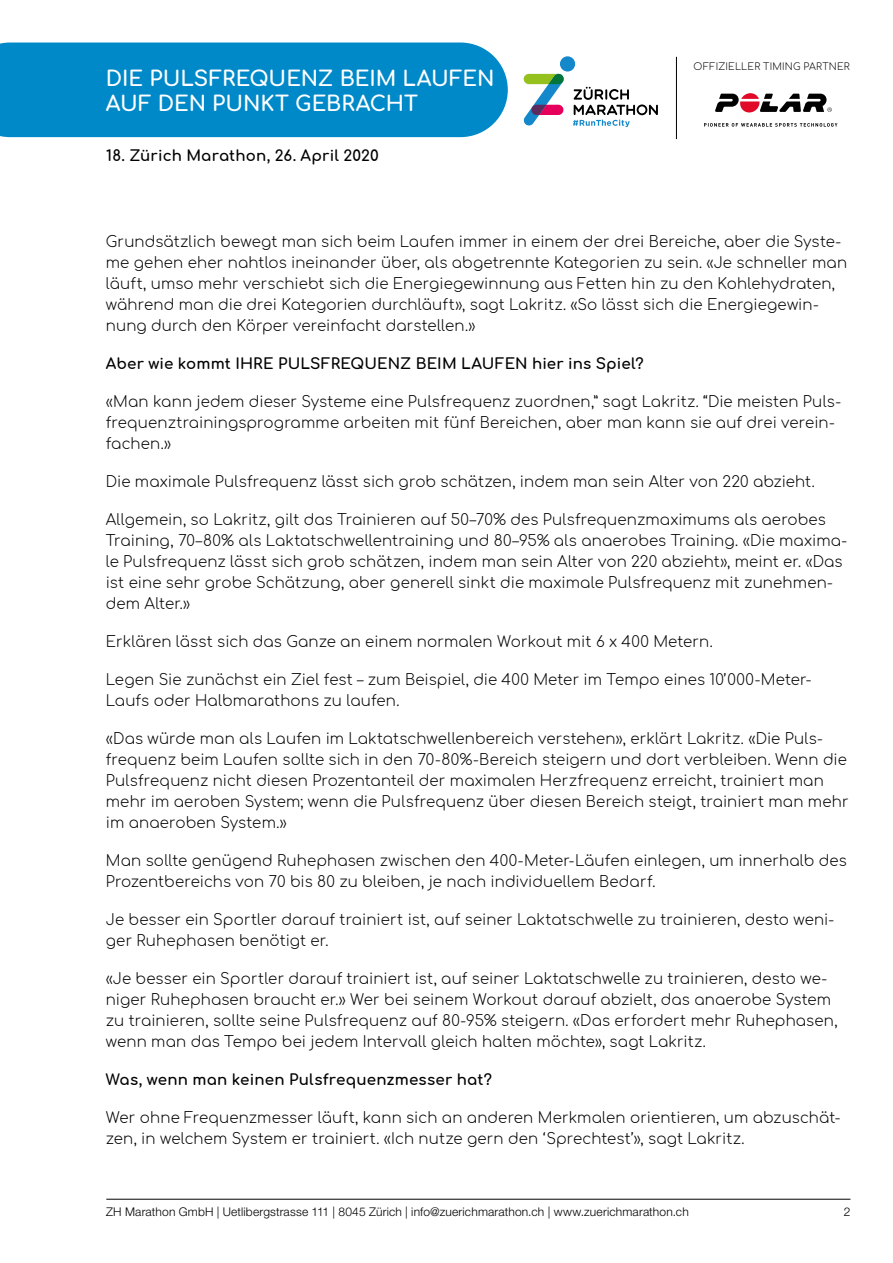
<style>
.page{position:relative;width:893px;height:1263px;background:#fff}
.page>*{position:absolute;margin:0;border:0;box-sizing:border-box;transform-origin:0 0}
.t1{font:700 21px/25.2px "Comfortaa";color:#fff}
.t2{font:300 15px/21px "Comfortaa";letter-spacing:.01em;color:#000}
.t3{font:700 15px "Comfortaa";letter-spacing:.01em;color:#000}
.t4{font:300 12px "Helvetica Neue LT Std";letter-spacing:.015em;color:#000}
.t5{font:300 9.6px "Comfortaa";letter-spacing:.025em;color:#000}
</style>
<div class="page">
<svg style="left:715px;top:93px;width:117px;height:20px"></svg>
<svg style="left:704px;top:123px;width:133px;height:4px"></svg>
<hr style="left:106px;top:1199px;width:744px;height:1px;background:#000">
<hr style="left:676px;top:57px;width:1px;height:82px;background:#000">
<svg style="left:524px;top:74px;width:40px;height:52px"></svg>
<div style="left:560px;top:56px;width:15px;height:16px;background:#1488ca;border-radius:50%"></div>
<svg style="left:573px;top:87px;width:85px;height:40px"></svg>
<div style="left:0;top:43px;width:508px;height:94px;background:#0089c9"></div>
<h1 class="t1" style="left:106px;top:63px;width:390px">DIE PULSFREQUENZ BEIM LAUFEN<br>AUF DEN PUNKT GEBRACHT</h1>
<p class="t3" style="left:106px;top:142px;width:274px">18. Zürich Marathon, 26. April 2020</p>
<p class="t5" style="left:694px;top:58px;width:158px">OFFIZIELLER TIMING PARTNER</p>
<p class="t2" style="left:106px;top:229px;width:743px">Grundsätzlich bewegt man sich beim Laufen immer in einem der drei Bereiche, aber die Syste&shy;me gehen eher nahtlos ineinander über, als abgetrennte Kategorien zu sein. «Je schneller man läuft, umso mehr verschiebt sich die Energiegewinnung aus Fetten hin zu den Kohlehydraten, während man die drei Kategorien durchläuft», sagt Lakritz. «So lässt sich die Energiegewin&shy;nung durch den Körper vereinfacht darstellen.»</p>
<p class="t3" style="left:106px;top:350px;width:539px">Aber wie kommt IHRE PULSFREQUENZ BEIM LAUFEN hier ins Spiel?</p>
<p class="t2" style="left:106px;top:389px;width:737px">«Man kann jedem dieser Systeme eine Pulsfrequenz zuordnen,” sagt Lakritz. “Die meisten Puls&shy;frequenztrainingsprogramme arbeiten mit fünf Bereichen, aber man kann sie auf drei verein&shy;fachen.»</p>
<p class="t2" style="left:106px;top:469px;width:710px">Die maximale Pulsfrequenz lässt sich grob schätzen, indem man sein Alter von 220 abzieht.</p>
<p class="t2" style="left:106px;top:507px;width:743px">Allgemein, so Lakritz, gilt das Trainieren auf 50–70% des Pulsfrequenzmaximums als aerobes Training, 70–80% als Laktatschwellentraining und 80–95% als anaerobes Training. «Die maxima&shy;le Pulsfrequenz lässt sich grob schätzen, indem man sein Alter von 220 abzieht», meint er. «Das ist eine sehr grobe Schätzung, aber generell sinkt die maximale Pulsfrequenz mit zunehmen&shy;dem Alter.»</p>
<p class="t2" style="left:106px;top:629px;width:608px">Erklären lässt sich das Ganze an einem normalen Workout mit 6 x 400 Metern.</p>
<p class="t2" style="left:106px;top:667px;width:707px">Legen Sie zunächst ein Ziel fest – zum Beispiel, die 400 Meter im Tempo eines 10ʼ000-Meter-<br>Laufs oder Halbmarathons zu laufen.</p>
<p class="t2" style="left:106px;top:726px;width:744px">«Das würde man als Laufen im Laktatschwellenbereich verstehen», erklärt Lakritz. «Die Puls&shy;frequenz beim Laufen sollte sich in den 70-80%-Bereich steigern und dort verbleiben. Wenn die Pulsfrequenz nicht diesen Prozentanteil der maximalen Herzfrequenz erreicht, trainiert man mehr im aeroben System; wenn die Pulsfrequenz über diesen Bereich steigt, trainiert man mehr im anaeroben System.»</p>
<p class="t2" style="left:106px;top:848px;width:742px">Man sollte genügend Ruhephasen zwischen den 400-Meter-Läufen einlegen, um innerhalb des<br>Prozentbereichs von 70 bis 80 zu bleiben, je nach individuellem Bedarf.</p>
<p class="t2" style="left:106px;top:907px;width:730px">Je besser ein Sportler darauf trainiert ist, auf seiner Laktatschwelle zu trainieren, desto weni&shy;ger Ruhephasen benötigt er.</p>
<p class="t2" style="left:106px;top:966px;width:733px">«Je besser ein Sportler darauf trainiert ist, auf seiner Laktatschwelle zu trainieren, desto we&shy;niger Ruhephasen braucht er.» Wer bei seinem Workout darauf abzielt, das anaerobe System zu trainieren, sollte seine Pulsfrequenz auf 80-95% steigern. «Das erfordert mehr Ruhephasen, wenn man das Tempo bei jedem Intervall gleich halten möchte», sagt Lakritz.</p>
<p class="t3" style="left:106px;top:1066px;width:388px">Was, wenn man keinen Pulsfrequenzmesser hat?</p>
<p class="t2" style="left:106px;top:1105px;width:736px">Wer ohne Frequenzmesser läuft, kann sich an anderen Merkmalen orientieren, um abzuschät&shy;zen, in welchem System er trainiert. «Ich nutze gern den ‘Sprechtest’», sagt Lakritz.</p>
<p class="t4" style="left:106px;top:1205px;width:584px">ZH Marathon GmbH | Uetlibergstrasse 111 | 8045 Zürich | info@zuerichmarathon.ch | www.zuerichmarathon.ch</p>
<p class="t4" style="left:844px;top:1205px;width:8px">2</p>
</div>
